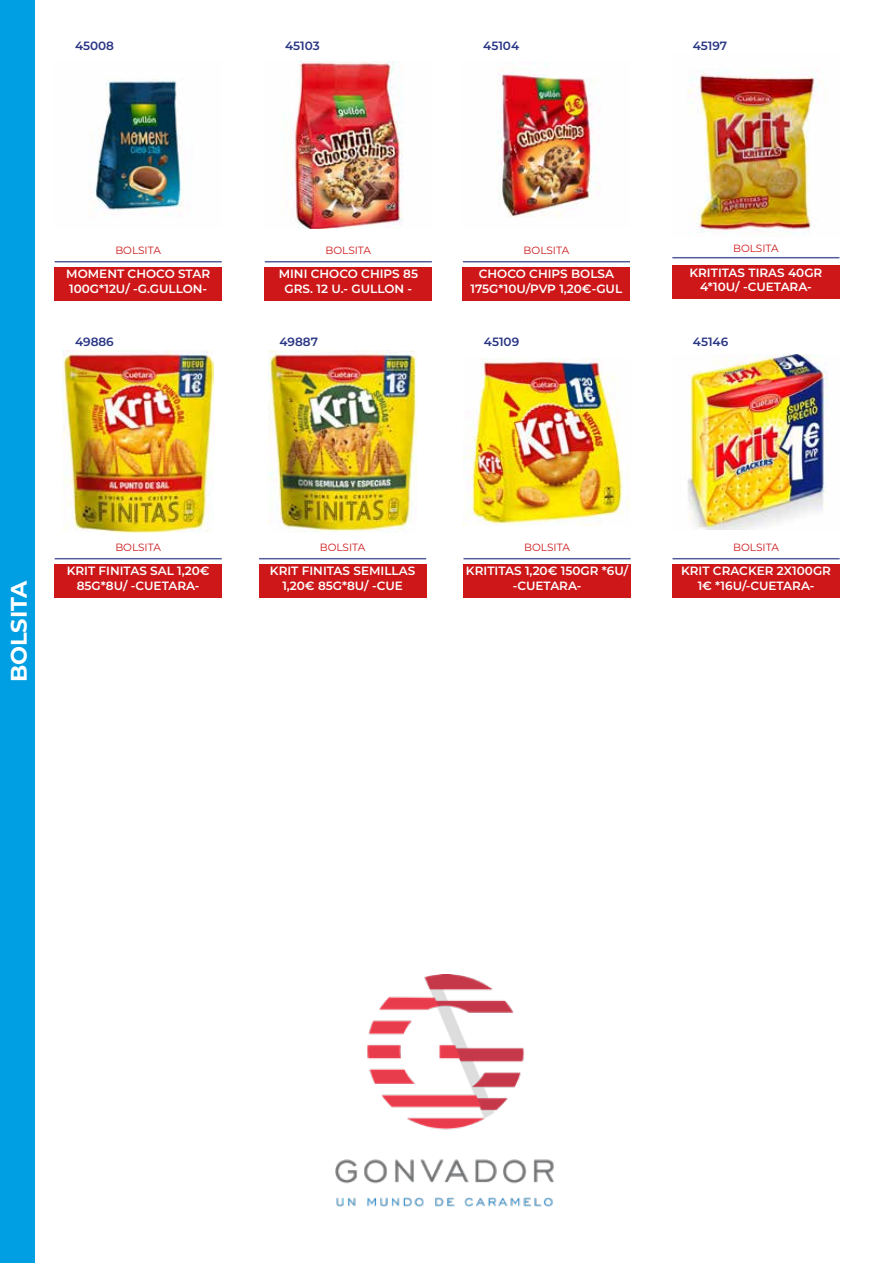
<style>
.page{position:relative;width:893px;height:1263px;background:#fff}
.page>*{position:absolute;margin:0;border:0;box-sizing:border-box;transform-origin:0 0}
.t1{font:700 22.5px "Montserrat";color:#fff}
.t2{font:600 12px/14.4px "Montserrat";color:#fff;text-align:center}
.t3{font:600 12px "Montserrat";color:#283583}
.t4{font:10.5px "Montserrat";color:#cd1719}
</style>
<div class="page">
<div style="left:55px;top:267px;width:167px;height:34px;background:#cd1719"></div>
<hr style="left:55px;top:261px;width:167px;height:1px;background:#283583">
<img style="left:94px;top:79px;width:90px;height:138px">
<div style="left:265px;top:267px;width:167px;height:34px;background:#cd1719"></div>
<hr style="left:265px;top:261px;width:167px;height:1px;background:#283583">
<img style="left:284px;top:61px;width:119px;height:168px">
<div style="left:463px;top:267px;width:167px;height:34px;background:#cd1719"></div>
<hr style="left:463px;top:261px;width:167px;height:1px;background:#283583">
<img style="left:497px;top:61px;width:98px;height:156px">
<div style="left:463px;top:564px;width:168px;height:34px;background:#cd1719"></div>
<hr style="left:463px;top:558px;width:168px;height:1px;background:#283583">
<img style="left:463px;top:358px;width:168px;height:167px">
<div style="left:672px;top:564px;width:168px;height:34px;background:#cd1719"></div>
<hr style="left:672px;top:558px;width:168px;height:1px;background:#283583">
<img style="left:687px;top:354px;width:141px;height:176px">
<div style="left:672px;top:265px;width:167px;height:34px;background:#cd1719"></div>
<hr style="left:672px;top:257px;width:167px;height:1px;background:#283583">
<img style="left:688px;top:70px;width:139px;height:164px">
<div style="left:55px;top:564px;width:167px;height:34px;background:#cd1719"></div>
<hr style="left:55px;top:558px;width:167px;height:1px;background:#283583">
<img style="left:63px;top:351px;width:151px;height:182px">
<div style="left:259px;top:564px;width:167px;height:34px;background:#cd1719"></div>
<hr style="left:259px;top:558px;width:167px;height:1px;background:#283583">
<img style="left:268px;top:351px;width:149px;height:182px">
<div style="left:1px;top:0;width:34px;height:1263px;background:#009fe3"></div>
<img style="left:335px;top:974px;width:219px;height:233px">
<p class="t3" style="left:75px;top:37px;width:41px">45008</p>
<p class="t3" style="left:285px;top:37px;width:36px">45103</p>
<p class="t3" style="left:483px;top:37px;width:37px">45104</p>
<p class="t3" style="left:693px;top:37px;width:36px">45197</p>
<p class="t4" style="left:115px;top:243px;width:47px">BOLSITA</p>
<p class="t4" style="left:325px;top:243px;width:47px">BOLSITA</p>
<p class="t4" style="left:524px;top:243px;width:47px">BOLSITA</p>
<p class="t4" style="left:733px;top:241px;width:47px">BOLSITA</p>
<p class="t2" style="left:66px;top:266px;width:145px;text-align:left">MOMENT CHOCO STAR<br>100G*12U/ -G.GULLON-</p>
<p class="t2" style="left:279px;top:266px;width:141px">MINI CHOCO CHIPS 85<br>GRS. 12 U.- GULLON -</p>
<p class="t2" style="left:471px;top:266px;width:153px">CHOCO CHIPS BOLSA<br>175G*10U/PVP 1,20€-GUL</p>
<p class="t2" style="left:689px;top:265px;width:134px">KRITITAS TIRAS 40GR<br>4*10U/ -CUETARA-</p>
<p class="t3" style="left:75px;top:334px;width:40px">49886</p>
<p class="t3" style="left:279px;top:334px;width:40px">49887</p>
<p class="t3" style="left:484px;top:334px;width:37px">45109</p>
<p class="t3" style="left:693px;top:334px;width:37px">45146</p>
<h1 class="t1" style="left:3px;top:682px;width:104px;rotate:-90deg">BOLSITA</h1>
<p class="t4" style="left:115px;top:540px;width:47px">BOLSITA</p>
<p class="t2" style="left:67px;top:563px;width:144px">KRIT FINITAS SAL 1,20€<br>85G*8U/ -CUETARA-</p>
<p class="t4" style="left:320px;top:540px;width:47px">BOLSITA</p>
<p class="t2" style="left:270px;top:563px;width:147px">KRIT FINITAS SEMILLAS<br>1,20€ 85G*8U/ -CUE</p>
<p class="t4" style="left:524px;top:540px;width:47px">BOLSITA</p>
<p class="t2" style="left:466px;top:563px;width:164px">KRITITAS 1,20€ 150GR *6U/ -CUETARA-</p>
<p class="t4" style="left:733px;top:540px;width:47px">BOLSITA</p>
<p class="t2" style="left:681px;top:563px;width:152px">KRIT CRACKER 2X100GR<br>1€ *16U/-CUETARA-</p>
</div>
